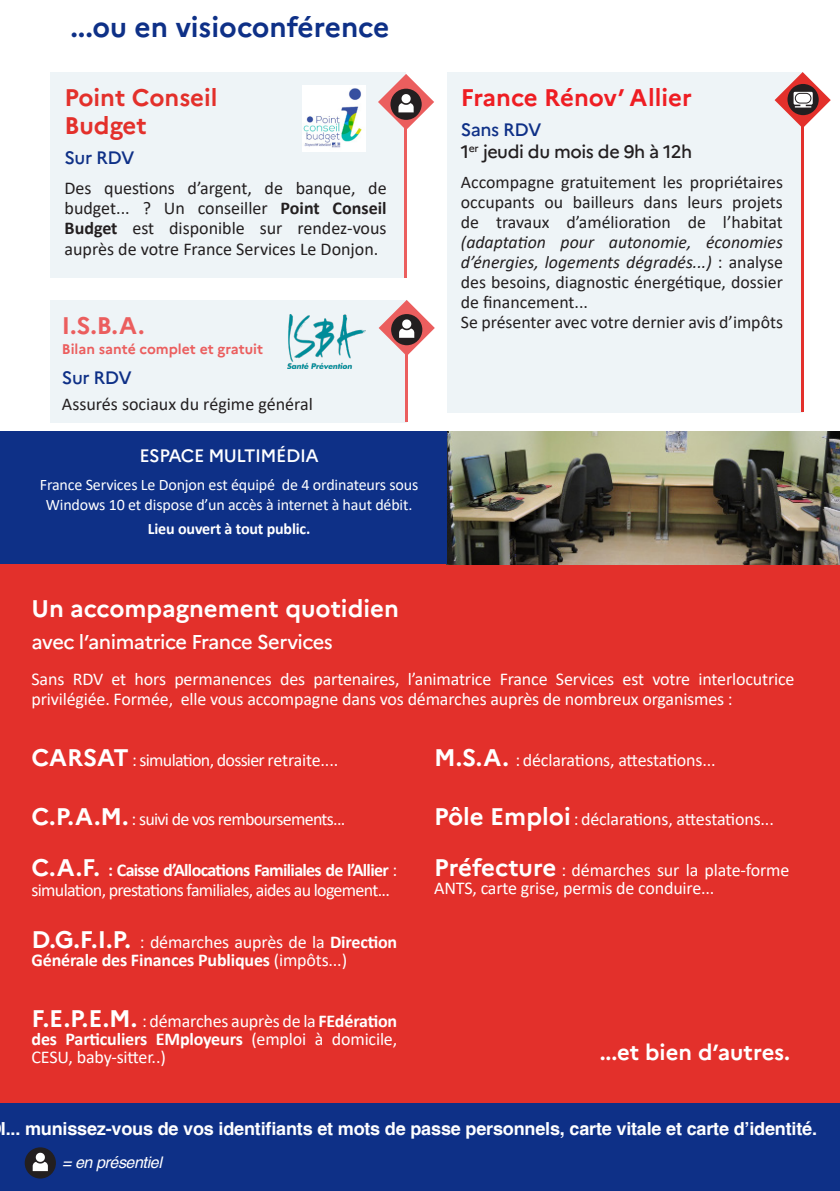
<style>
.page{position:relative;width:840px;height:1191px;background:#fff}
.page>*{position:absolute;margin:0;border:0;box-sizing:border-box;transform-origin:0 0}
.t1{font:700 28px "Marianne";color:#0e3087}
.t2{font:700 24px "Marianne";color:#fff}
.t3{font:700 24px "Marianne";color:#e3302b}
.t4{font:700 24px "Marianne";color:#ee1d23}
.t5{font:700 24px "Marianne";color:#eb5e5e}
.t6{font:700 22px "Marianne";color:#fff}
.t7{font:500 20px "Marianne";letter-spacing:-.025em;color:#fff}
.t8{font:18px/18px "Calibri";letter-spacing:-.01em;color:#fff}
.t9{font:18px/20px "Calibri";letter-spacing:-.04em;color:#fff}
.t10{font:18px/20px "Calibri";color:#231f20;text-align:justify}
.t11{font:700 18px "Helvetica";letter-spacing:-.01em;color:#fff}
.t12{font:700 18px/18px "Calibri";letter-spacing:-.01em;color:#fff}
.t13{font:500 18px "Marianne";letter-spacing:-.025em;color:#231f20}
.t14{font:500 18px "Marianne";letter-spacing:-.025em;color:#0e3087}
.t15{font:500 18px "Marianne";letter-spacing:-.025em;color:#fff}
.t16{font:17.8px/20px "Calibri";color:#231f20;text-align:justify}
.t17{font:16px/20px "Calibri";letter-spacing:-.01em;color:#fff;text-align:center}
.t18{font:700 16px "Calibri";letter-spacing:-.01em;color:#fff}
.t19{font:italic 16px "Helvetica";letter-spacing:-.025em;color:#fff}
.t20{font:700 14px "Marianne";color:#eb5e5e}
.s1{font-weight:700}
.s2{font-style:italic}
.s3{font-family:"Marianne";font-weight:700;font-size:24px}
.s4{font-family:"Marianne";font-size:24px}
.s5{font-weight:400}
</style>
<div class="page">
<div style="left:0;top:564px;width:839px;height:549px;background:#e3302b"></div>
<div style="left:51px;top:300px;width:355px;height:122px;background:#eef4f7"></div>
<div style="left:0;top:1103px;width:839px;height:88px;background:#0e3087"></div>
<hr style="left:405px;top:326px;width:3px;height:96px;background:#eb5e5e">
<div style="left:51px;top:72px;width:355px;height:205px;background:#eef4f7"></div>
<div style="left:446px;top:72px;width:356px;height:340px;background:#eef4f7"></div>
<img style="left:303px;top:86px;width:62px;height:65px">
<hr style="left:404px;top:116px;width:2px;height:161px;background:#eb5e5e">
<svg style="left:378px;top:74px;width:56px;height:56px"></svg>
<hr style="left:800px;top:99px;width:3px;height:313px;background:#e3302b">
<div style="left:25px;top:1147px;width:31px;height:31px;background:#231f20;border-radius:50%"></div>
<svg style="left:33px;top:1152px;width:15px;height:19px"></svg>
<svg style="left:378px;top:300px;width:56px;height:55px"></svg>
<img style="left:446px;top:431px;width:393px;height:133px">
<div style="left:0;top:431px;width:446px;height:133px;background:#0e3087"></div>
<svg style="left:774px;top:72px;width:56px;height:56px"></svg>
<svg style="left:793px;top:92px;width:19px;height:13px"></svg>
<div style="left:794px;top:93px;width:16px;height:10px;background:#fff;border-radius:5px"></div>
<div style="left:794px;top:93px;width:17px;height:11px;border:1px solid #231f20;border-radius:5px"></div>
<img style="left:287px;top:314px;width:78px;height:54px">
<p class="t1" style="left:70px;top:10px;width:320px">...ou en visioconférence</p>
<p class="t3" style="left:64px;top:82px;width:154px">Point Conseil</p>
<p class="t3" style="left:64px;top:111px;width:84px">Budget</p>
<p class="t14" style="left:64px;top:147px;width:71px">Sur RDV</p>
<p class="t10" style="left:64px;top:178px;width:323px">Des questions d’argent, de banque, de budget... ? Un conseiller <span class="s1">Point Conseil Budget</span> est disponible sur rendez-vous auprès de votre France Services Le Donjon.</p>
<p class="t5" style="left:62px;top:310px;width:84px">I.S.B.A.</p>
<p class="t20" style="left:62px;top:340px;width:202px">Bilan santé complet et gratuit</p>
<p class="t14" style="left:62px;top:366px;width:71px">Sur RDV</p>
<p class="t10" style="left:62px;top:393px;width:252px">Assurés sociaux du régime général</p>
<p class="t15" style="left:139px;top:445px;width:181px">ESPACE MULTIMÉDIA</p>
<p class="t17" style="left:40px;top:474px;width:380px">France Services Le Donjon est équipé de 4 ordinateurs sous<br>Windows 10 et dispose d’un accès à internet à haut débit.</p>
<p class="t18" style="left:148px;top:517px;width:164px">Lieu ouvert à tout public.</p>
<p class="t4" style="left:460px;top:82px;width:232px">France Rénov’ Allier</p>
<p class="t14" style="left:460px;top:118px;width:82px">Sans RDV</p>
<p class="t13" style="left:460px;top:140px;width:233px">1<sup>er</sup> jeudi du mois de 9h à 12h</p>
<p class="t16" style="left:460px;top:171px;width:323px">Accompagne gratuitement les propriétaires occupants ou bailleurs dans leurs projets de travaux d’amélioration de l’habitat <span class="s2">(adaptation pour autonomie, économies d’énergies, logements dégradés...)</span> : analyse des besoins, diagnostic énergétique, dossier de financement...</p>
<p class="t16" style="left:460px;top:311px;width:323px">Se présenter avec votre dernier avis d’impôts</p>
<p class="t2" style="left:32px;top:593px;width:368px">Un accompagnement quotidien</p>
<p class="t7" style="left:32px;top:629px;width:302px">avec l’animatrice France Services</p>
<p class="t8" style="left:32px;top:668px;width:764px;line-height:20px">Sans RDV et hors permanences des partenaires, l’animatrice France Services est votre interlocutrice privilégiée. Formée, elle vous accompagne dans vos démarches auprès de nombreux organismes :</p>
<p class="t9" style="left:32px;top:749px;width:308px"><span class="s3">CARSAT</span> : simulation, dossier retraite....</p>
<p class="t9" style="left:32px;top:808px;width:315px"><span class="s3">C.P.A.M.</span> : suivi de vos remboursements...</p>
<p class="t9" style="left:32px;top:860px;width:367px"><span class="s3">C.A.F.</span> <span class="s1">: Caisse d’Allocations Familiales de l’Allier</span> : simulation, prestations familiales, aides au logement...</p>
<p class="t12" style="left:32px;top:932px;width:367px"><span class="s4">D.G.F.I.P.</span> <span class="s5">: démarches auprès de la</span> Direction<br>Générale des Finances Publiques <span class="s5">(impôts...)</span></p>
<p class="t8" style="left:32px;top:1011px;width:367px;text-align:justify"><span class="s3">F.E.P.E.M.</span> : démarches auprès de la <span class="s1">FEdération des Particuliers EMployeurs</span> (emploi à domicile, CESU, baby-sitter..)</p>
<p class="t8" style="left:434px;top:750px;width:283px"><span class="s3">M.S.A.</span> : déclarations, attestations...</p>
<p class="t8" style="left:434px;top:809px;width:341px"><span class="s3">Pôle Emploi</span> : déclarations, attestations...</p>
<p class="t8" style="left:434px;top:861px;width:356px"><span class="s3">Préfecture</span> : démarches sur la plate-forme<br>ANTS, carte grise, permis de conduire...</p>
<p class="t6" style="left:599px;top:1038px;width:192px">...et bien d’autres.</p>
<p class="t11" style="left:1px;top:1117px;width:817px">I... munissez-vous de vos identifiants et mots de passe personnels, carte vitale et carte d’identité.</p>
<p class="t19" style="left:62px;top:1152px;width:101px">= en présentiel</p>
</div>
